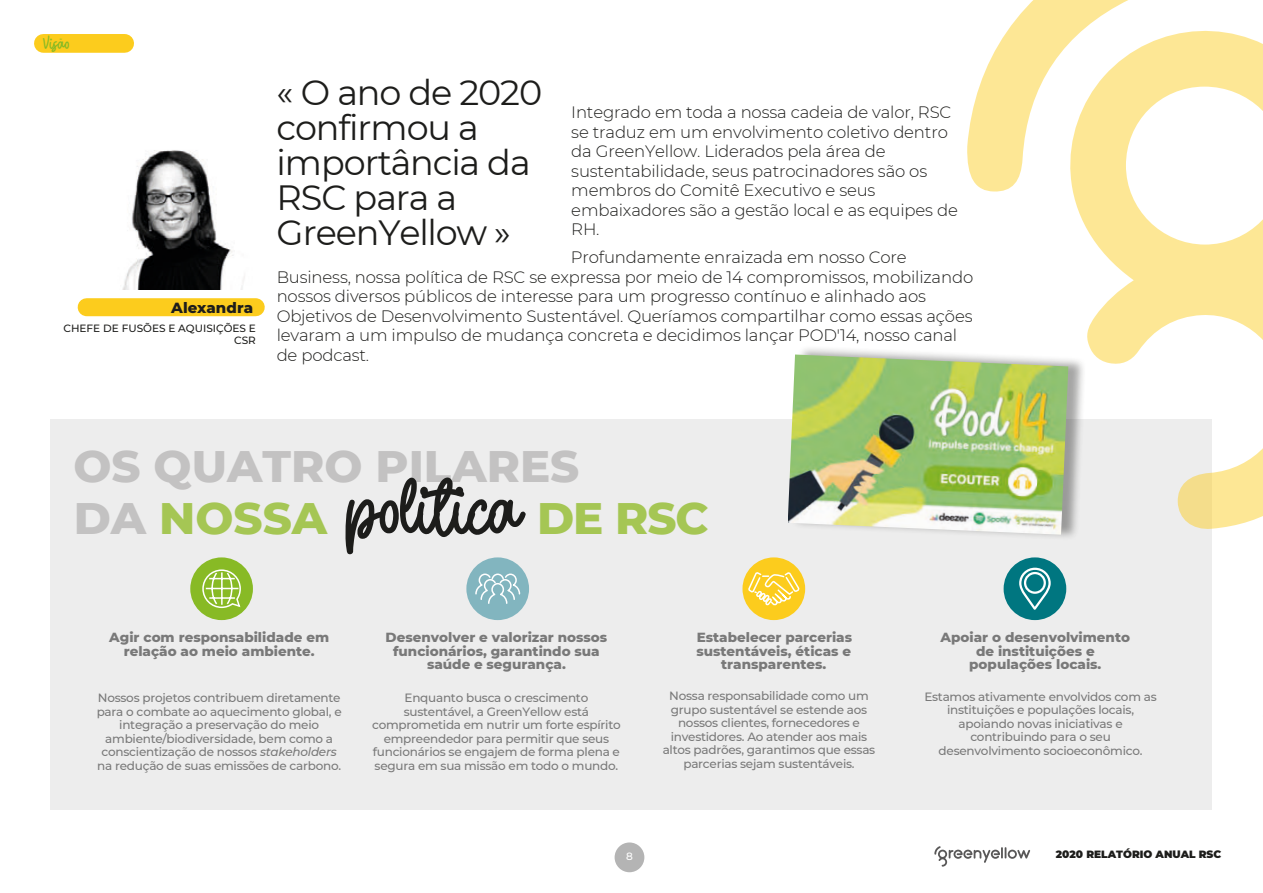
<style>
.page{position:relative;width:1263px;height:893px;background:#fff}
.page>*{position:absolute;margin:0;border:0;box-sizing:border-box;transform-origin:0 0}
.t1{font:800 45px "Montserrat";color:#a5c654}
.t2{font:800 45px "Montserrat";color:#c3c2c2}
.t3{font:35.1px/35.1px "Montserrat";letter-spacing:-.035em;color:#1d1d1b}
.t4{font:19.5px "Weatpoint";color:#88ba25}
.texte_entretien{font:300 16.5px/19.5px "Montserrat";letter-spacing:-.01em;color:#1d1d1b}
.Rubrique{font:800 15px "Montserrat";letter-spacing:.005em;color:#1d1d1b}
.t5{font:800 13.5px/13.5px "Montserrat";color:#797979;text-align:center}
.t6{font:500 12px/13.5px "Montserrat";letter-spacing:-.02em;color:#797979;text-align:center}
.Rubrique-2{font:500 10.5px/11.7px "Montserrat";color:#1d1d1b;text-align:right}
.t7{font:900 10.5px "Montserrat";color:#1d1d1b}
.t8{font:500 10.5px "Montserrat";color:#fff}
.s1{color:#c3c2c2}
.s2{font-family:"Weatpoint";font-weight:400;font-size:88.2px;color:#1d1d1b}
.s3{font-style:italic}
</style>
<div class="page">
<div style="left:50px;top:420px;width:1162px;height:390px;background:#ededed"></div>
<svg style="left:967px;top:0;width:296px;height:529px"></svg>
<div style="left:190px;top:557px;width:63px;height:63px;background:#88ba25;border-radius:50%"></div>
<svg style="left:202px;top:569px;width:39px;height:40px"></svg>
<div style="left:1003px;top:557px;width:63px;height:63px;background:#007680;border-radius:50%"></div>
<svg style="left:1019px;top:567px;width:32px;height:43px"></svg>
<div style="left:466px;top:557px;width:63px;height:63px;background:#82b5bf;border-radius:50%"></div>
<svg style="left:475px;top:573px;width:46px;height:31px"></svg>
<div style="left:742px;top:557px;width:63px;height:63px;background:#fccc1d;border-radius:50%"></div>
<svg style="left:747px;top:571px;width:54px;height:50px"></svg>
<div style="left:87px;top:298px;width:169px;height:18px;background:#fccc1d"></div>
<div style="left:790px;top:345px;width:297px;height:196px;background:#1d1d1b;opacity:.4"></div>
<img style="left:788px;top:354px;width:280px;height:181px">
<img style="left:122px;top:150px;width:123px;height:140px">
<div style="left:615px;top:842px;width:29px;height:30px;background:#b4b4b4;border-radius:50%"></div>
<svg style="left:934px;top:846px;width:96px;height:21px"></svg>
<div style="left:43px;top:34px;width:82px;height:19px;background:#fccc1d"></div>
<h3 class="t4" style="left:43px;top:33px;width:28px">Visão</h3>
<p class="Rubrique" style="left:171px;top:296px;width:84px">Alexandra</p>
<p class="Rubrique-2" style="left:63px;top:322px;width:194px">CHEFE DE FUSÕES E AQUISIÇÕES E<br>CSR</p>
<p class="t3" style="left:277px;top:74px;width:267px">« O ano de 2020 confirmou a importância da<br>RSC para a<br>GreenYellow »</p>
<p class="texte_entretien" style="left:571px;top:102px;width:388px">Integrado em toda a nossa cadeia de valor, RSC se traduz em um envolvimento coletivo dentro da GreenYellow. Liderados pela área de sustentabilidade, seus patrocinadores são os membros do Comitê Executivo e seus embaixadores são a gestão local e as equipes de RH.</p>
<p class="texte_entretien" style="left:277px;top:247px;width:698px;text-indent:294px">Profundamente enraizada em nosso Core Business, nossa política de RSC se expressa por meio de 14 compromissos, mobilizando nossos diversos públicos de interesse para um progresso contínuo e alinhado aos Objetivos de Desenvolvimento Sustentável. Queríamos compartilhar como essas ações levaram a um impulso de mudança concreta e decidimos lançar POD'14, nosso canal de podcast.</p>
<p class="t2" style="left:73px;top:433px;width:508px">OS QUATRO PILARES</p>
<p class="t1" style="left:74px;top:485px;width:636px"><span class="s1">DA</span> NOSSA <span class="s2">politica</span> DE RSC</p>
<p class="t5" style="left:109px;top:629px;width:221px;line-height:14.1px">Agir com responsabilidade em relação ao meio ambiente.</p>
<p class="t6" style="left:97px;top:691px;width:247px">Nossos projetos contribuem diretamente para o combate ao aquecimento global, e integração a preservação do meio ambiente/biodiversidade, bem como a conscientização de nossos <span class="s3">stakeholders </span>na redução de suas emissões de carbono.</p>
<p class="t5" style="left:386px;top:630px;width:223px">Desenvolver e valorizar nossos funcionários, garantindo sua saúde e segurança.</p>
<p class="t6" style="left:372px;top:691px;width:250px">Enquanto busca o crescimento sustentável, a GreenYellow está comprometida em nutrir um forte espírito empreendedor para permitir que seus funcionários se engajem de forma plena e segura em sua missão em todo o mundo.</p>
<p class="t5" style="left:696px;top:630px;width:157px">Estabelecer parcerias sustentáveis, éticas e transparentes.</p>
<p class="t6" style="left:663px;top:689px;width:214px">Nossa responsabilidade como um grupo sustentável se estende aos nossos clientes, fornecedores e investidores. Ao atender aos mais altos padrões, garantimos que essas parcerias sejam sustentáveis.</p>
<p class="t8" style="left:626px;top:849px;width:8px">8</p>
<p class="t5" style="left:940px;top:629px;width:191px">Apoiar o desenvolvimento de instituições e populações locais.</p>
<p class="t6" style="left:924px;top:689px;width:234px">Estamos ativamente envolvidos com as instituições e populações locais, apoiando novas iniciativas e contribuindo para o seu desenvolvimento socioeconômico.</p>
<p class="t7" style="left:1056px;top:847px;width:167px">2020 RELATÓRIO ANUAL RSC</p>
</div>
